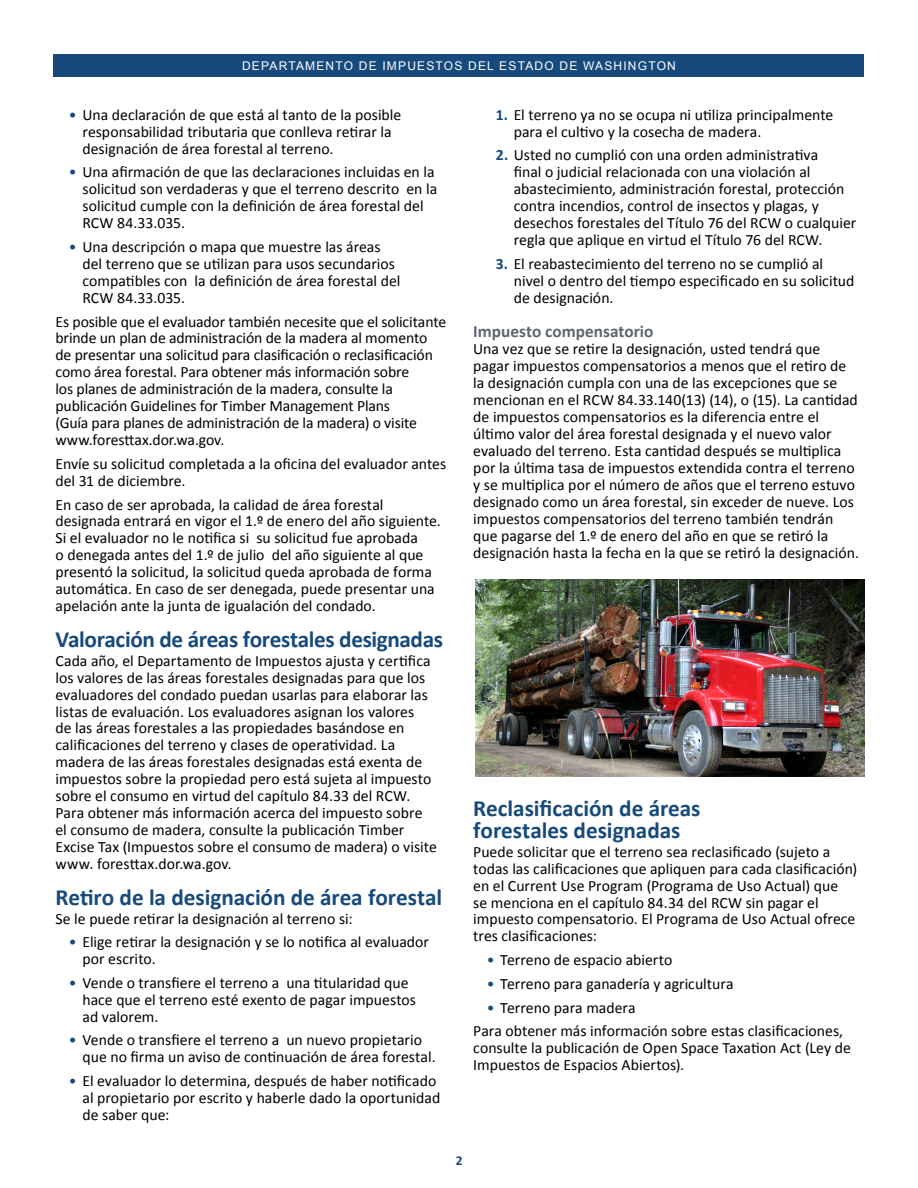
<style>
.page{position:relative;width:918px;height:1188px;background:#fff}
.page>*{position:absolute;margin:0;border:0;box-sizing:border-box;transform-origin:0 0}
.t1{font:700 23.25px/22.5px "Calibri";letter-spacing:-.005em;color:#174a7c}
.t2{font:700 17.25px "Calibri";color:#5b6771}
.t3{font:15.75px/17px "Calibri";color:#000}
.t4{font:700 13.5px "Calibri";color:#174a7c}
.t5{font:12px "Arial";letter-spacing:.1em;color:#fff}
.s1{color:#174a7c}
.s2{font-weight:700;color:#174a7c}
</style>
<div class="page">
<div style="left:54px;top:54px;width:810px;height:23px;background:#174a7c"></div>
<img style="left:475px;top:579px;width:389px;height:198px">
<p class="t5" style="left:242px;top:58px;width:435px">DEPARTAMENTO DE IMPUESTOS DEL ESTADO DE WASHINGTON</p>
<p class="t3" style="left:82px;top:106px;width:320px;text-indent:-14px"><span class="s1">•</span> Una declaración de que está al tanto de la posible responsabilidad tributaria que conlleva retirar la designación de área forestal al terreno.</p>
<p class="t3" style="left:82px;top:164px;width:356px;text-indent:-14px"><span class="s1">•</span> Una afirmación de que las declaraciones incluidas en la solicitud son verdaderas y que el terreno descrito en la solicitud cumple con la definición de área forestal del RCW 84.33.035.</p>
<p class="t3" style="left:82px;top:238px;width:319px;text-indent:-14px"><span class="s1">•</span> Una descripción o mapa que muestre las áreas del terreno que se utilizan para usos secundarios compatibles con la definición de área forestal del RCW 84.33.035.</p>
<p class="t3" style="left:55px;top:313px;width:392px">Es posible que el evaluador también necesite que el solicitante brinde un plan de administración de la madera al momento de presentar una solicitud para clasificación o reclasificación como área forestal. Para obtener más información sobre<br>los planes de administración de la madera, consulte la publicación Guidelines for Timber Management Plans<br>(Guía para planes de administración de la madera) o visite www.foresttax.dor.wa.gov.</p>
<p class="t3" style="left:55px;top:455px;width:392px">Envíe su solicitud completada a la oficina del evaluador antes del 31 de diciembre.</p>
<p class="t3" style="left:55px;top:496px;width:387px">En caso de ser aprobada, la calidad de área forestal designada entrará en vigor el 1.º de enero del año siguiente.<br>Si el evaluador no le notifica si su solicitud fue aprobada<br>o denegada antes del 1.º de julio del año siguiente al que presentó la solicitud, la solicitud queda aprobada de forma automática. En caso de ser denegada, puede presentar una apelación ante la junta de igualación del condado.</p>
<h2 class="t1" style="left:55px;top:628px;width:389px">Valoración de áreas forestales designadas</h2>
<p class="t3" style="left:55px;top:652px;width:383px">Cada año, el Departamento de Impuestos ajusta y certifica los valores de las áreas forestales designadas para que los evaluadores del condado puedan usarlas para elaborar las listas de evaluación. Los evaluadores asignan los valores<br>de las áreas forestales a las propiedades basándose en calificaciones del terreno y clases de operatividad. La madera de las áreas forestales designadas está exenta de impuestos sobre la propiedad pero está sujeta al impuesto sobre el consumo en virtud del capítulo 84.33 del RCW.<br>Para obtener más información acerca del impuesto sobre el consumo de madera, consulte la publicación Timber Excise Tax (Impuestos sobre el consumo de madera) o visite www. foresttax.dor.wa.gov.</p>
<h2 class="t1" style="left:55px;top:886px;width:388px">Retiro de la designación de área forestal</h2>
<p class="t3" style="left:55px;top:910px;width:299px">Se le puede retirar la designación al terreno si:</p>
<p class="t3" style="left:82px;top:934px;width:348px;text-indent:-14px"><span class="s1">•</span> Elige retirar la designación y se lo notifica al evaluador por escrito.</p>
<p class="t3" style="left:82px;top:974px;width:335px;text-indent:-14px"><span class="s1">•</span> Vende o transfiere el terreno a una titularidad que hace que el terreno esté exento de pagar impuestos ad valorem.</p>
<p class="t3" style="left:82px;top:1032px;width:355px;text-indent:-14px"><span class="s1">•</span> Vende o transfiere el terreno a un nuevo propietario que no firma un aviso de continuación de área forestal.</p>
<p class="t3" style="left:82px;top:1072px;width:359px;text-indent:-14px"><span class="s1">•</span> El evaluador lo determina, después de haber notificado al propietario por escrito y haberle dado la oportunidad de saber que:</p>
<p class="t3" style="left:514px;top:106px;width:321px;text-indent:-18px"><span class="s2">1.</span> El terreno ya no se ocupa ni utiliza principalmente para el cultivo y la cosecha de madera.</p>
<p class="t3" style="left:514px;top:147px;width:344px;text-indent:-18px"><span class="s2">2.</span> Usted no cumplió con una orden administrativa<br>final o judicial relacionada con una violación al abastecimiento, administración forestal, protección contra incendios, control de insectos y plagas, y desechos forestales del Título 76 del RCW o cualquier regla que aplique en virtud el Título 76 del RCW.</p>
<p class="t3" style="left:514px;top:255px;width:342px;text-indent:-18px"><span class="s2">3.</span> El reabastecimiento del terreno no se cumplió al nivel o dentro del tiempo especificado en su solicitud de designación.</p>
<h3 class="t2" style="left:473px;top:321px;width:182px">Impuesto compensatorio</h3>
<p class="t3" style="left:473px;top:341px;width:387px">Una vez que se retire la designación, usted tendrá que pagar impuestos compensatorios a menos que el retiro de la designación cumpla con una de las excepciones que se mencionan en el RCW 84.33.140(13) (14), o (15). La cantidad de impuestos compensatorios es la diferencia entre el último valor del área forestal designada y el nuevo valor evaluado del terreno. Esta cantidad después se multiplica por la última tasa de impuestos extendida contra el terreno y se multiplica por el número de años que el terreno estuvo designado como un área forestal, sin exceder de nueve. Los impuestos compensatorios del terreno también tendrán que pagarse del 1.º de enero del año en que se retiró la designación hasta la fecha en la que se retiró la designación.</p>
<h2 class="t1" style="left:473px;top:797px;width:229px">Reclasificación de áreas forestales designadas</h2>
<p class="t3" style="left:473px;top:843px;width:386px">Puede solicitar que el terreno sea reclasificado (sujeto a todas las calificaciones que apliquen para cada clasificación) en el Current Use Program (Programa de Uso Actual) que<br>se menciona en el capítulo 84.34 del RCW sin pagar el impuesto compensatorio. El Programa de Uso Actual ofrece tres clasificaciones:</p>
<p class="t3" style="left:487px;top:951px;width:187px"><span class="s1">•</span> Terreno de espacio abierto</p>
<p class="t3" style="left:487px;top:975px;width:248px"><span class="s1">•</span> Terreno para ganadería y agricultura</p>
<p class="t3" style="left:487px;top:999px;width:150px"><span class="s1">•</span> Terreno para madera</p>
<p class="t3" style="left:473px;top:1023px;width:379px">Para obtener más información sobre estas clasificaciones, consulte la publicación de Open Space Taxation Act (Ley de<br>Impuestos de Espacios Abiertos).</p>
<p class="t4" style="left:456px;top:1152px;width:8px">2</p>
</div>
